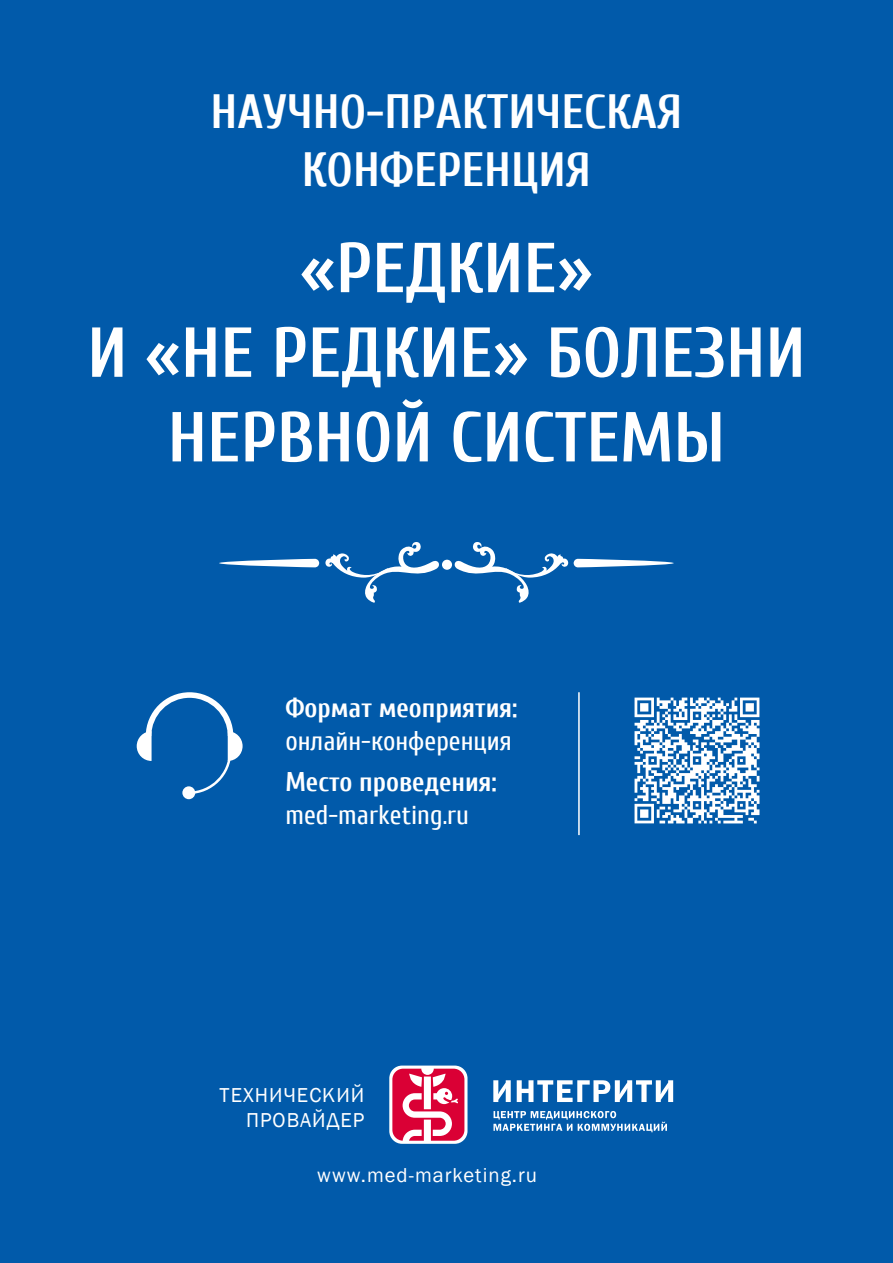
<style>
.page{position:relative;width:893px;height:1263px;background:#015aaa}
.page>*{position:absolute;margin:0;border:0;box-sizing:border-box;transform-origin:0 0}
.t1{font:700 70.5px/84.6px "Cuprum";color:#fff;text-align:center}
.t2{font:700 48px/57.6px "Cuprum";color:#fff;text-align:center}
.t3{font:27px "Cuprum";color:#fff}
.t4{font:700 27px "Cuprum";color:#fff}
.t5{font:20.7px/24.9px "Franklin Gothic";letter-spacing:.05em;color:#fff;text-align:right}
</style>
<div class="page">
<svg style="left:454px;top:542px;width:114px;height:61px"></svg>
<div style="left:442px;top:560px;width:10px;height:10px;background:#fff;border-radius:50%"></div>
<svg style="left:574px;top:559px;width:100px;height:8px"></svg>
<svg style="left:219px;top:559px;width:100px;height:8px"></svg>
<svg style="left:325px;top:542px;width:114px;height:61px"></svg>
<svg style="left:389px;top:1065px;width:78px;height:79px"></svg>
<svg style="left:493px;top:1080px;width:18px;height:22px"></svg>
<svg style="left:517px;top:1080px;width:156px;height:22px"></svg>
<svg style="left:493px;top:1111px;width:174px;height:21px"></svg>
<svg style="left:392px;top:1069px;width:72px;height:72px;background:#e55377"></svg>
<svg style="left:137px;top:692px;width:106px;height:102px"></svg>
<div style="left:182px;top:786px;width:13px;height:13px;background:#fff;border-radius:50%"></div>
<img style="left:634px;top:697px;width:126px;height:127px">
<hr style="left:578px;top:692px;width:2px;height:143px;background:#fff">
<p class="t2" style="left:211px;top:83px;width:473px">НАУЧНО-ПРАКТИЧЕСКАЯ<br>КОНФЕРЕНЦИЯ</p>
<p class="t1" style="left:87px;top:226px;width:720px">«РЕДКИЕ»<br>И «НЕ РЕДКИЕ» БОЛЕЗНИ<br>НЕРВНОЙ СИСТЕМЫ</p>
<p class="t4" style="left:285px;top:693px;width:234px">Формат меоприятия:</p>
<p class="t3" style="left:285px;top:726px;width:228px">онлайн-конференция</p>
<p class="t4" style="left:285px;top:767px;width:213px">Место проведения:</p>
<p class="t3" style="left:285px;top:800px;width:185px">med-marketing.ru</p>
<p class="t5" style="left:220px;top:1083px;width:146px">ТЕХНИЧЕСКИЙ<br>ПРОВАЙДЕР</p>
<p class="t5" style="left:317px;top:1162px;width:221px">www.med-marketing.ru</p>
</div>
